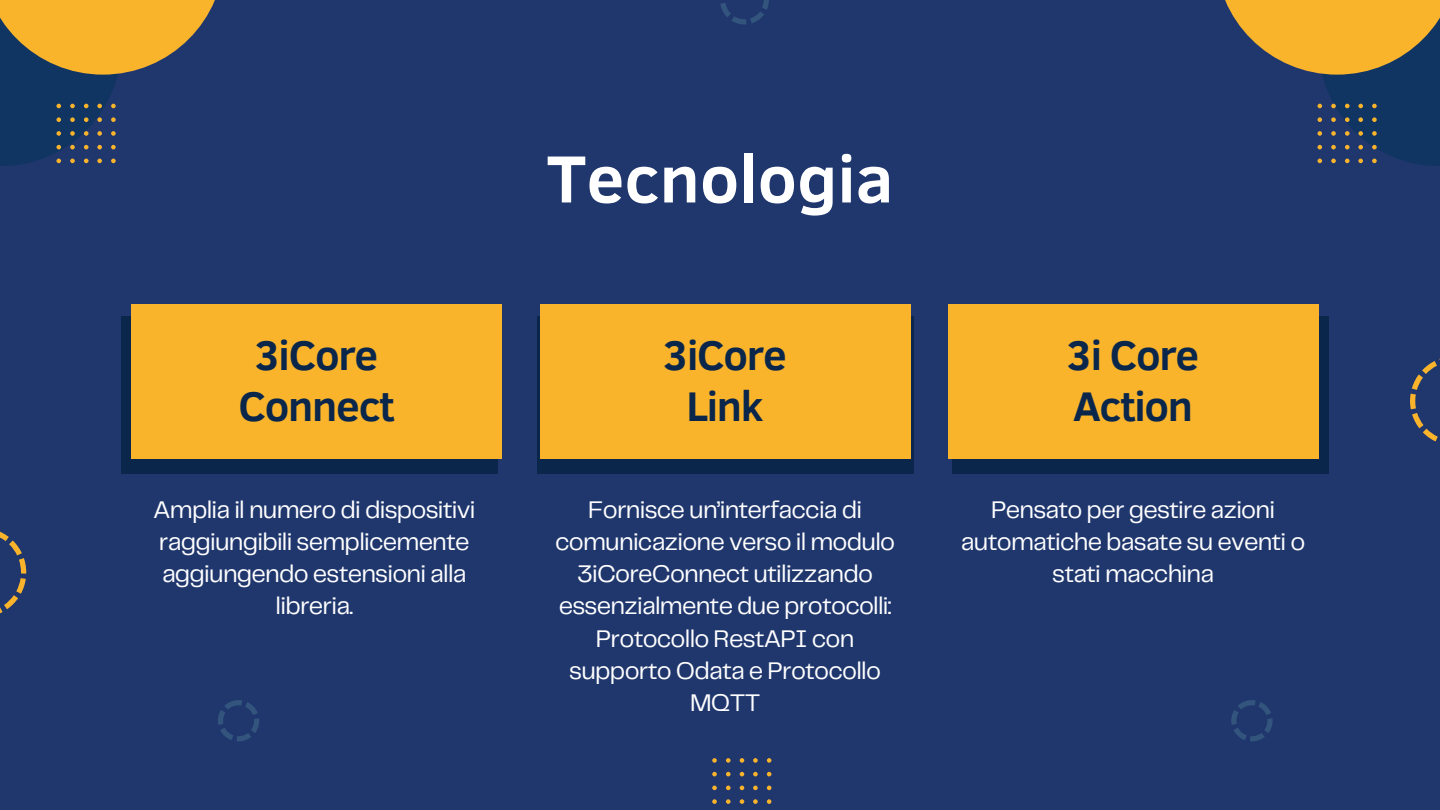
<style>
.page{position:relative;width:1440px;height:810px;background:#20376e}
.page>*{position:absolute;margin:0;border:0;box-sizing:border-box;transform-origin:0 0}
.t1{font:700 68px "Clear Sans";color:#fff}
.t2{font:700 42.5px/50.2px "Clear Sans";letter-spacing:-.03em;color:#0a274b;text-align:center}
.t3{font:25px/32.2px "Telegraf";letter-spacing:-.03em;color:#fff;text-align:center}
</style>
<div class="page">
<div style="left:121px;top:317px;width:377px;height:157px;background:#0a274b"></div>
<div style="left:537px;top:317px;width:377px;height:157px;background:#0a274b"></div>
<div style="left:952px;top:317px;width:377px;height:157px;background:#0a274b"></div>
<div style="left:132px;top:304px;width:370px;height:154px;background:#fab42c"></div>
<div style="left:540px;top:304px;width:370px;height:154px;background:#fab42c"></div>
<div style="left:948px;top:304px;width:370px;height:154px;background:#fab42c"></div>
<div style="left:1318px;top:0;width:122px;height:166px;background:#103562"></div>
<div style="left:0;top:0;width:122px;height:166px;background:#103562"></div>
<svg style="left:1225px;top:0;width:215px;height:75px;fill:#fab42c"></svg>
<svg style="left:0;top:0;width:215px;height:75px;fill:#fab42c"></svg>
<svg style="left:1318px;top:104px;width:66px;height:62px"></svg>
<svg style="left:712px;top:758px;width:60px;height:46px"></svg>
<svg style="left:56px;top:104px;width:66px;height:62px"></svg>
<svg style="left:1410px;top:358px;width:30px;height:84px"></svg>
<svg style="left:0;top:531px;width:26px;height:83px"></svg>
<svg style="left:1231px;top:700px;width:41px;height:41px"></svg>
<svg style="left:218px;top:700px;width:41px;height:41px"></svg>
<svg style="left:720px;top:0;width:49px;height:24px"></svg>
<h1 class="t1" style="left:547px;top:129px;width:348px">Tecnologia</h1>
<h2 class="t2" style="left:239px;top:328px;width:158px">3iCore<br>Connect</h2>
<h2 class="t2" style="left:663px;top:328px;width:125px">3iCore<br>Link</h2>
<h2 class="t2" style="left:1067px;top:328px;width:134px;text-align:left">3i Core<br>Action</h2>
<p class="t3" style="left:153px;top:494px;width:324px">Amplia il numero di dispositivi raggiungibili semplicemente aggiungendo estensioni alla libreria.</p>
<p class="t3" style="left:555px;top:494px;width:342px">Fornisce un’interfaccia di comunicazione verso il modulo<br>3iCoreConnect utilizzando essenzialmente due protocolli:<br>Protocollo RestAPI con supporto Odata e Protocollo<br>MQTT</p>
<p class="t3" style="left:961px;top:494px;width:346px">Pensato per gestire azioni automatiche basate su eventi o stati macchina</p>
</div>
